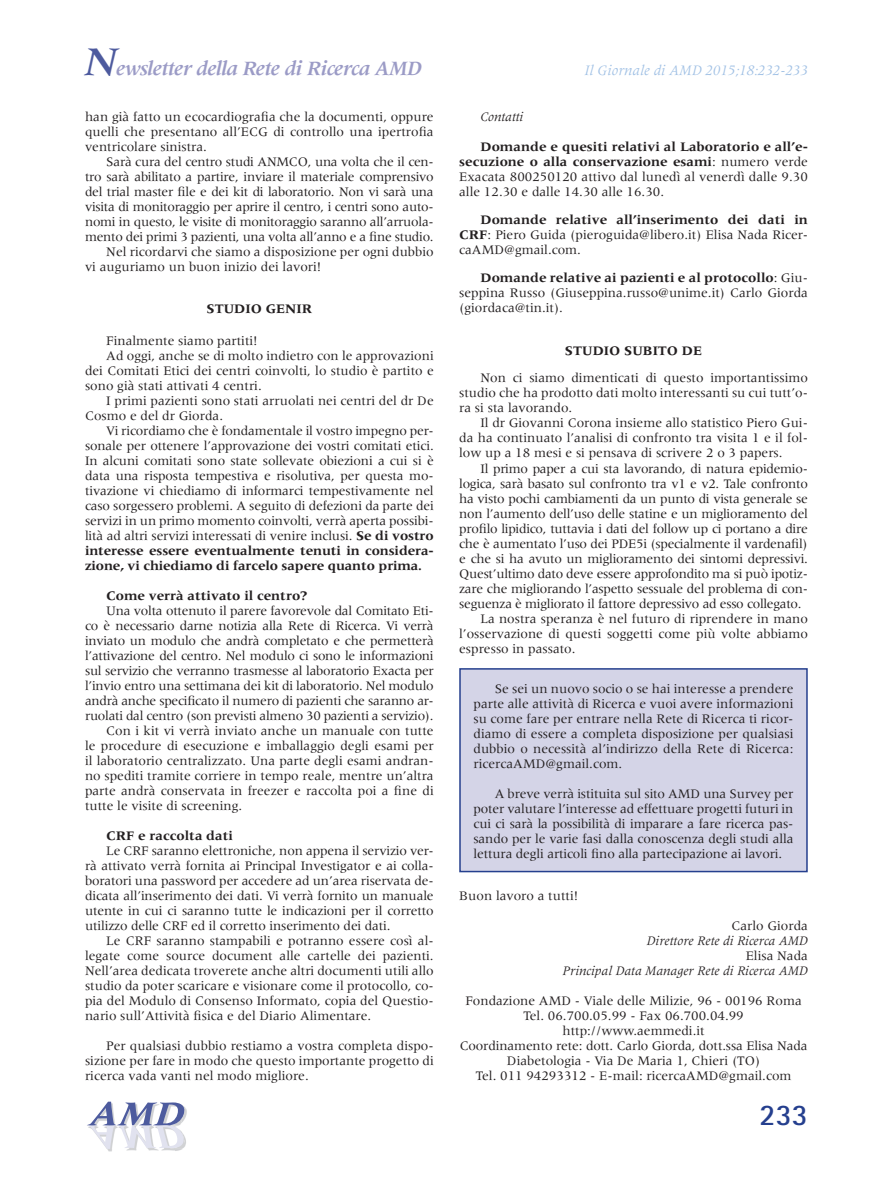
<style>
.page{position:relative;width:893px;height:1191px;background:#fff}
.page>*{position:absolute;margin:0;border:0;box-sizing:border-box;transform-origin:0 0}
.t1{font:700 30px "Rotis Sans Serif";color:#253f8e}
.t2{font:italic 700 21px "Meridien";letter-spacing:-.025em;color:#9b9bc6}
.t3{font:italic 15px "Meridien";color:#a1c1e5}
.Corpo_testo{font:13.5px/15px "Meridien";color:#231f20;text-align:justify}
.Corpo_testo-2{font:italic 13.5px "Meridien";color:#231f20}
.Corpo_testo-3{font:700 13.5px "Meridien";color:#231f20}
.s1{font-size:42px;color:#4d5a9e}
.s2{font-weight:700}
</style>
<div class="page">
<img style="left:175px;top:1148px;width:8px;height:3px">
<img style="left:106px;top:1148px;width:69px;height:3px">
<img style="left:87px;top:1101px;width:100px;height:45px">
<img style="left:87px;top:1125px;width:98px;height:23px">
<svg style="left:87px;top:1125px;width:84px;height:1px"></svg>
<div style="left:460px;top:669px;width:347px;height:202px;background:#d4d4e7"></div>
<div style="left:459px;top:668px;width:349px;height:204px;border:2px solid #253f8e"></div>
<p class="t2" style="left:85px;top:57px;width:338px"><span class="s1">N</span>ewsletter della Rete di Ricerca AMD</p>
<p class="Corpo_testo" style="left:85px;top:109px;width:350px">han già fatto un ecocardiografia che la documenti, oppure quelli che presentano all’ECG di controllo una ipertrofia ventricolare sinistra.</p>
<p class="Corpo_testo" style="left:85px;top:154px;width:350px;text-indent:21px">Sarà cura del centro studi ANMCO, una volta che il cen&shy;tro sarà abilitato a partire, inviare il materiale comprensivo del trial master file e dei kit di laboratorio. Non vi sarà una visita di monitoraggio per aprire il centro, i centri sono auto&shy;nomi in questo, le visite di monitoraggio saranno all’arruola&shy;mento dei primi 3 pazienti, una volta all’anno e a fine studio.</p>
<p class="Corpo_testo" style="left:85px;top:244px;width:350px;text-indent:21px">Nel ricordarvi che siamo a disposizione per ogni dubbio vi auguriamo un buon inizio dei lavori!</p>
<p class="Corpo_testo-3" style="left:206px;top:301px;width:107px">STUDIO GENIR</p>
<p class="Corpo_testo" style="left:106px;top:333px;width:153px">Finalmente siamo partiti!</p>
<p class="Corpo_testo" style="left:85px;top:348px;width:350px;text-indent:21px">Ad oggi, anche se di molto indietro con le approvazioni dei Comitati Etici dei centri coinvolti, lo studio è partito e sono già stati attivati 4 centri.</p>
<p class="Corpo_testo" style="left:85px;top:393px;width:350px;text-indent:21px">I primi pazienti sono stati arruolati nei centri del dr De<br>Cosmo e del dr Giorda.</p>
<p class="Corpo_testo" style="left:85px;top:423px;width:350px;text-indent:21px">Vi ricordiamo che è fondamentale il vostro impegno per&shy;sonale per ottenere l’approvazione dei vostri comitati etici.<br>In alcuni comitati sono state sollevate obiezioni a cui si è data una risposta tempestiva e risolutiva, per questa mo&shy;tivazione vi chiediamo di informarci tempestivamente nel caso sorgessero problemi. A seguito di defezioni da parte dei servizi in un primo momento coinvolti, verrà aperta possibi&shy;lità ad altri servizi interessati di venire inclusi. <span class="s2">Se di vostro interesse essere eventualmente tenuti in considera&shy;zione, vi chiediamo di farcelo sapere quanto prima.</span></p>
<p class="Corpo_testo-3" style="left:106px;top:588px;width:203px">Come verrà attivato il centro?</p>
<p class="Corpo_testo" style="left:85px;top:603px;width:350px;text-indent:21px">Una volta ottenuto il parere favorevole dal Comitato Eti&shy;co è necessario darne notizia alla Rete di Ricerca. Vi verrà inviato un modulo che andrà completato e che permetterà l’attivazione del centro. Nel modulo ci sono le informazioni sul servizio che verranno trasmesse al laboratorio Exacta per l’invio entro una settimana dei kit di laboratorio. Nel modulo andrà anche specificato il numero di pazienti che saranno ar&shy;ruolati dal centro (son previsti almeno 30 pazienti a servizio).</p>
<p class="Corpo_testo" style="left:85px;top:723px;width:350px;text-indent:21px">Con i kit vi verrà inviato anche un manuale con tutte le procedure di esecuzione e imballaggio degli esami per il laboratorio centralizzato. Una parte degli esami andran&shy;no spediti tramite corriere in tempo reale, mentre un’altra parte andrà conservata in freezer e raccolta poi a fine di tutte le visite di screening.</p>
<p class="Corpo_testo-3" style="left:106px;top:828px;width:128px">CRF e raccolta dati</p>
<p class="Corpo_testo" style="left:85px;top:843px;width:350px;text-indent:21px">Le CRF saranno elettroniche, non appena il servizio ver&shy;rà attivato verrà fornita ai Principal Investigator e ai colla&shy;boratori una password per accedere ad un’area riservata de&shy;dicata all’inserimento dei dati. Vi verrà fornito un manuale utente in cui ci saranno tutte le indicazioni per il corretto utilizzo delle CRF ed il corretto inserimento dei dati.</p>
<p class="Corpo_testo" style="left:85px;top:933px;width:350px;text-indent:21px">Le CRF saranno stampabili e potranno essere così al&shy;legate come source document alle cartelle dei pazienti.<br>Nell’area dedicata troverete anche altri documenti utili allo studio da poter scaricare e visionare come il protocollo, co&shy;pia del Modulo di Consenso Informato, copia del Questio&shy;nario sull’Attività fisica e del Diario Alimentare.</p>
<p class="Corpo_testo" style="left:85px;top:1038px;width:350px;text-indent:21px">Per qualsiasi dubbio restiamo a vostra completa dispo&shy;sizione per fare in modo che questo importante progetto di ricerca vada vanti nel modo migliore.</p>
<p class="t3" style="left:585px;top:63px;width:225px">Il Giornale di AMD 2015;18:232-233</p>
<p class="Corpo_testo-2" style="left:480px;top:110px;width:44px">Contatti</p>
<p class="Corpo_testo" style="left:459px;top:139px;width:350px;text-indent:21px"><span class="s2">Domande e quesiti relativi al Laboratorio e all’e&shy;secuzione o alla conservazione esami</span>: numero verde Exacata 800250120 attivo dal lunedì al venerdì dalle 9.30 alle 12.30 e dalle 14.30 alle 16.30.</p>
<p class="Corpo_testo" style="left:459px;top:212px;width:350px;text-indent:21px"><span class="s2">Domande relative all’inserimento dei dati in CRF</span>: Piero Guida (pieroguida@libero.it) Elisa Nada Ricer&shy;caAMD@gmail.com.</p>
<p class="Corpo_testo" style="left:459px;top:270px;width:350px;text-indent:21px"><span class="s2">Domande relative ai pazienti e al protocollo</span>: Giu&shy;seppina Russo (Giuseppina.russo@unime.it) Carlo Giorda (giordaca@tin.it).</p>
<p class="Corpo_testo-3" style="left:565px;top:342px;width:139px">STUDIO SUBITO DE</p>
<p class="Corpo_testo" style="left:459px;top:370px;width:350px;text-indent:21px">Non ci siamo dimenticati di questo importantissimo studio che ha prodotto dati molto interessanti su cui tutt’o&shy;ra si sta lavorando.</p>
<p class="Corpo_testo" style="left:459px;top:415px;width:350px;text-indent:21px">Il dr Giovanni Corona insieme allo statistico Piero Gui&shy;da ha continuato l’analisi di confronto tra visita 1 e il fol&shy;low up a 18 mesi e si pensava di scrivere 2 o 3 papers.</p>
<p class="Corpo_testo" style="left:459px;top:460px;width:350px;text-indent:21px">Il primo paper a cui sta lavorando, di natura epidemio&shy;logica, sarà basato sul confronto tra v1 e v2. Tale confronto ha visto pochi cambiamenti da un punto di vista generale se non l’aumento dell’uso delle statine e un miglioramento del profilo lipidico, tuttavia i dati del follow up ci portano a dire che è aumentato l’uso dei PDE5i (specialmente il vardenafil) e che si ha avuto un miglioramento dei sintomi depressivi.<br>Quest’ultimo dato deve essere approfondito ma si può ipotiz&shy;zare che migliorando l’aspetto sessuale del problema di con&shy;seguenza è migliorato il fattore depressivo ad esso collegato.</p>
<p class="Corpo_testo" style="left:459px;top:610px;width:350px;text-indent:21px">La nostra speranza è nel futuro di riprendere in mano l’osservazione di questi soggetti come più volte abbiamo espresso in passato.</p>
<p class="Corpo_testo" style="left:473px;top:681px;width:321px;text-indent:21px">Se sei un nuovo socio o se hai interesse a prendere parte alle attività di Ricerca e vuoi avere informazioni su come fare per entrare nella Rete di Ricerca ti ricor&shy;diamo di essere a completa disposizione per qualsiasi dubbio o necessità al’indirizzo della Rete di Ricerca: ricercaAMD@gmail.com.</p>
<p class="Corpo_testo" style="left:473px;top:786px;width:321px;text-indent:21px">A breve verrà istituita sul sito AMD una Survey per poter valutare l’interesse ad effettuare progetti futuri in cui ci sarà la possibilità di imparare a fare ricerca pas&shy;sando per le varie fasi dalla conoscenza degli studi alla lettura degli articoli fino alla partecipazione ai lavori.</p>
<p class="Corpo_testo" style="left:459px;top:888px;width:121px">Buon lavoro a tutti!</p>
<p class="Corpo_testo" style="left:731px;top:918px;width:78px">Carlo Giorda</p>
<p class="Corpo_testo-2" style="left:647px;top:933px;width:163px">Direttore Rete di Ricerca AMD</p>
<p class="Corpo_testo" style="left:746px;top:948px;width:64px">Elisa Nada</p>
<p class="Corpo_testo-2" style="left:563px;top:963px;width:247px">Principal Data Manager Rete di Ricerca AMD</p>
<p class="Corpo_testo" style="left:465px;top:993px;width:338px">Fondazione AMD - Viale delle Milizie, 96 - 00196 Roma</p>
<p class="Corpo_testo" style="left:523px;top:1008px;width:222px">Tel. 06.700.05.99 - Fax 06.700.04.99</p>
<p class="Corpo_testo" style="left:562px;top:1023px;width:144px">http://www.aemmedi.it</p>
<p class="Corpo_testo" style="left:460px;top:1038px;width:349px">Coordinamento rete: dott. Carlo Giorda, dott.ssa Elisa Nada</p>
<p class="Corpo_testo" style="left:507px;top:1053px;width:255px">Diabetologia - Via De Maria 1, Chieri (TO)</p>
<p class="Corpo_testo" style="left:476px;top:1068px;width:317px">Tel. 011 94293312 - E-mail: ricercaAMD@gmail.com</p>
<h1 class="t1" style="left:760px;top:1096px;width:50px">233</h1>
</div>
